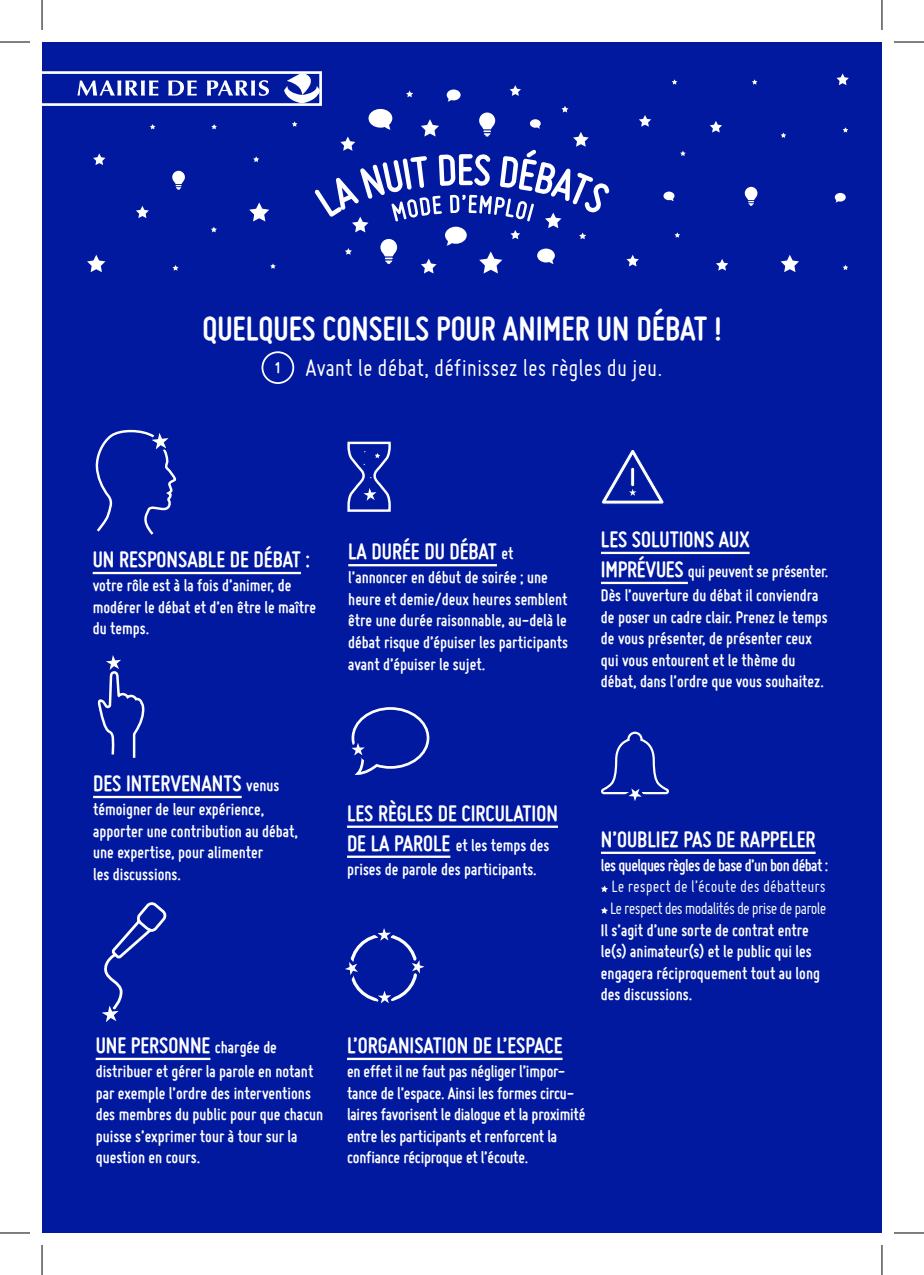
<style>
.page{position:relative;width:924px;height:1275px;background:#fff}
.page>*{position:absolute;margin:0;border:0;box-sizing:border-box;transform-origin:0 0}
.t1{font:700 36px "Miso";color:#fff}
.t2{font:26px "Miso";color:#fff}
.t3{font:700 24px "Miso";color:#fff}
.t4{font:700 18px/21.6px "Miso";color:#fff}
.t5{font:700 18px "Miso";letter-spacing:-.03em;color:#fff}
.t6{font:18px "Miso";letter-spacing:-.04em;color:#fff}
.t7{font:18px "Miso";color:#fff}
.t8{font:700 16.8px "Miso";color:#fff}
.s1{font-size:18px}
.s2{font-size:24px}
</style>
<div class="page">
<div style="left:42px;top:42px;width:839px;height:1191px;background:#00199f"></div>
<hr style="left:93px;top:572px;width:208px;height:2px;background:#fff">
<hr style="left:93px;top:796px;width:148px;height:2px;background:#fff">
<hr style="left:96px;top:1057px;width:114px;height:3px;background:#fff">
<hr style="left:347px;top:825px;width:210px;height:3px;background:#fff">
<hr style="left:347px;top:855px;width:103px;height:3px;background:#fff">
<hr style="left:347px;top:1057px;width:215px;height:3px;background:#fff">
<hr style="left:600px;top:552px;width:149px;height:2px;background:#fff">
<hr style="left:600px;top:582px;width:87px;height:2px;background:#fff">
<svg style="left:97px;top:655px;width:48px;height:103px"></svg>
<hr style="left:600px;top:851px;width:215px;height:3px;background:#fff">
<svg style="left:601px;top:885px;width:6px;height:7px"></svg>
<svg style="left:601px;top:907px;width:6px;height:7px"></svg>
<svg style="left:102px;top:902px;width:65px;height:120px"></svg>
<svg style="left:95px;top:429px;width:82px;height:106px"></svg>
<svg style="left:351px;top:707px;width:79px;height:68px"></svg>
<svg style="left:601px;top:733px;width:68px;height:68px"></svg>
<svg style="left:345px;top:928px;width:80px;height:75px"></svg>
<svg style="left:602px;top:449px;width:62px;height:55px"></svg>
<hr style="left:348px;top:564px;width:148px;height:2px;background:#fff">
<svg style="left:347px;top:441px;width:44px;height:71px"></svg>
<div style="left:261px;top:351px;width:33px;height:33px;border:2px solid #fff;border-radius:50%"></div>
<svg style="left:710px;top:121px;width:11px;height:12px"></svg>
<svg style="left:639px;top:115px;width:12px;height:12px"></svg>
<svg style="left:842px;top:127px;width:5px;height:6px"></svg>
<svg style="left:842px;top:265px;width:5px;height:5px"></svg>
<svg style="left:680px;top:151px;width:5px;height:5px"></svg>
<svg style="left:752px;top:79px;width:5px;height:6px"></svg>
<svg style="left:672px;top:79px;width:5px;height:6px"></svg>
<svg style="left:626px;top:255px;width:12px;height:11px"></svg>
<svg style="left:780px;top:133px;width:5px;height:5px"></svg>
<svg style="left:674px;top:232px;width:5px;height:6px"></svg>
<svg style="left:716px;top:259px;width:12px;height:12px"></svg>
<svg style="left:836px;top:73px;width:12px;height:12px"></svg>
<svg style="left:663px;top:192px;width:11px;height:9px"></svg>
<svg style="left:834px;top:193px;width:11px;height:9px"></svg>
<svg style="left:744px;top:187px;width:13px;height:19px"></svg>
<svg style="left:42px;top:71px;width:567px;height:202px"></svg>
<svg style="left:780px;top:255px;width:18px;height:17px"></svg>
<hr style="left:0;top:42px;width:30px;height:1px;background:#000">
<hr style="left:893px;top:42px;width:30px;height:1px;background:#000">
<hr style="left:0;top:1232px;width:30px;height:1px;background:#000">
<hr style="left:893px;top:1232px;width:30px;height:1px;background:#000">
<hr style="left:42px;top:0;width:1px;height:30px;background:#000">
<hr style="left:42px;top:1245px;width:1px;height:30px;background:#000">
<hr style="left:881px;top:0;width:1px;height:30px;background:#000">
<hr style="left:881px;top:1245px;width:1px;height:30px;background:#000">
<p class="t1" style="left:202px;top:308px;width:520px">QUELQUES CONSEILS POUR ANIMER UN DÉBAT !</p>
<p class="t8" style="left:274px;top:358px;width:8px">1</p>
<p class="t2" style="left:305px;top:353px;width:358px">Avant le débat, définissez les règles du jeu.</p>
<p class="t3" style="left:93px;top:546px;width:219px">UN RESPONSABLE DE DÉBAT :</p>
<p class="t4" style="left:93px;top:574px;width:225px">votre rôle est à la fois d’animer, de modérer le débat et d’en être le maître du temps.</p>
<p class="t3" style="left:348px;top:538px;width:167px">LA DURÉE DU DÉBAT <span class="s1">et</span></p>
<p class="t4" style="left:348px;top:566px;width:221px">l’annoncer en début de soirée ; une heure et demie/deux heures semblent être une durée raisonnable, au-delà le débat risque d’épuiser les participants avant d’épuiser le sujet.</p>
<p class="t3" style="left:600px;top:525px;width:150px">LES SOLUTIONS AUX</p>
<p class="t4" style="left:600px;top:559px;width:229px;line-height:24px"><span class="s2">IMPRÉVUES</span> qui peuvent se présenter.<br>Dès l’ouverture du débat il conviendra</p>
<p class="t4" style="left:600px;top:606px;width:228px">de poser un cadre clair. Prenez le temps de vous présenter, de présenter ceux qui vous entourent et le thème du débat, dans l’ordre que vous souhaitez.</p>
<p class="t3" style="left:93px;top:769px;width:188px">DES INTERVENANTS <span class="s1">venus</span></p>
<p class="t4" style="left:93px;top:798px;width:172px">témoigner de leur expérience,</p>
<p class="t4" style="left:93px;top:820px;width:206px">apporter une contribution au débat,</p>
<p class="t4" style="left:93px;top:841px;width:171px">une expertise, pour alimenter</p>
<p class="t4" style="left:93px;top:863px;width:89px">les discussions.</p>
<p class="t3" style="left:96px;top:1031px;width:183px">UNE PERSONNE <span class="s1">chargée de</span></p>
<p class="t4" style="left:96px;top:1060px;width:229px">distribuer et gérer la parole en notant par exemple l’ordre des interventions des membres du public pour que chacun puisse s’exprimer tour à tour sur la question en cours.</p>
<p class="t3" style="left:347px;top:799px;width:212px">LES RÈGLES DE CIRCULATION</p>
<p class="t4" style="left:347px;top:832px;width:204px;line-height:24px"><span class="s2">DE LA PAROLE</span> et les temps des prises de parole des participants.</p>
<p class="t3" style="left:347px;top:1031px;width:217px">L’ORGANISATION DE L’ESPACE</p>
<p class="t4" style="left:347px;top:1060px;width:240px">en effet il ne faut pas négliger l’impor&shy;tance de l’espace. Ainsi les formes circu&shy;laires favorisent le dialogue et la proximité entre les participants et renforcent la confiance réciproque et l’écoute.</p>
<p class="t3" style="left:600px;top:825px;width:216px">N’OUBLIEZ PAS DE RAPPELER</p>
<p class="t5" style="left:600px;top:855px;width:229px">les quelques règles de base d’un bon débat :</p>
<p class="t7" style="left:611px;top:876px;width:216px">Le respect de l’écoute des débatteurs</p>
<p class="t6" style="left:609px;top:898px;width:218px">Le respect des modalités de prise de parole</p>
<p class="t4" style="left:600px;top:919px;width:220px">Il s’agit d’une sorte de contrat entre le(s) animateur(s) et le public qui les engagera réciproquement tout au long des discussions.</p>
</div>
